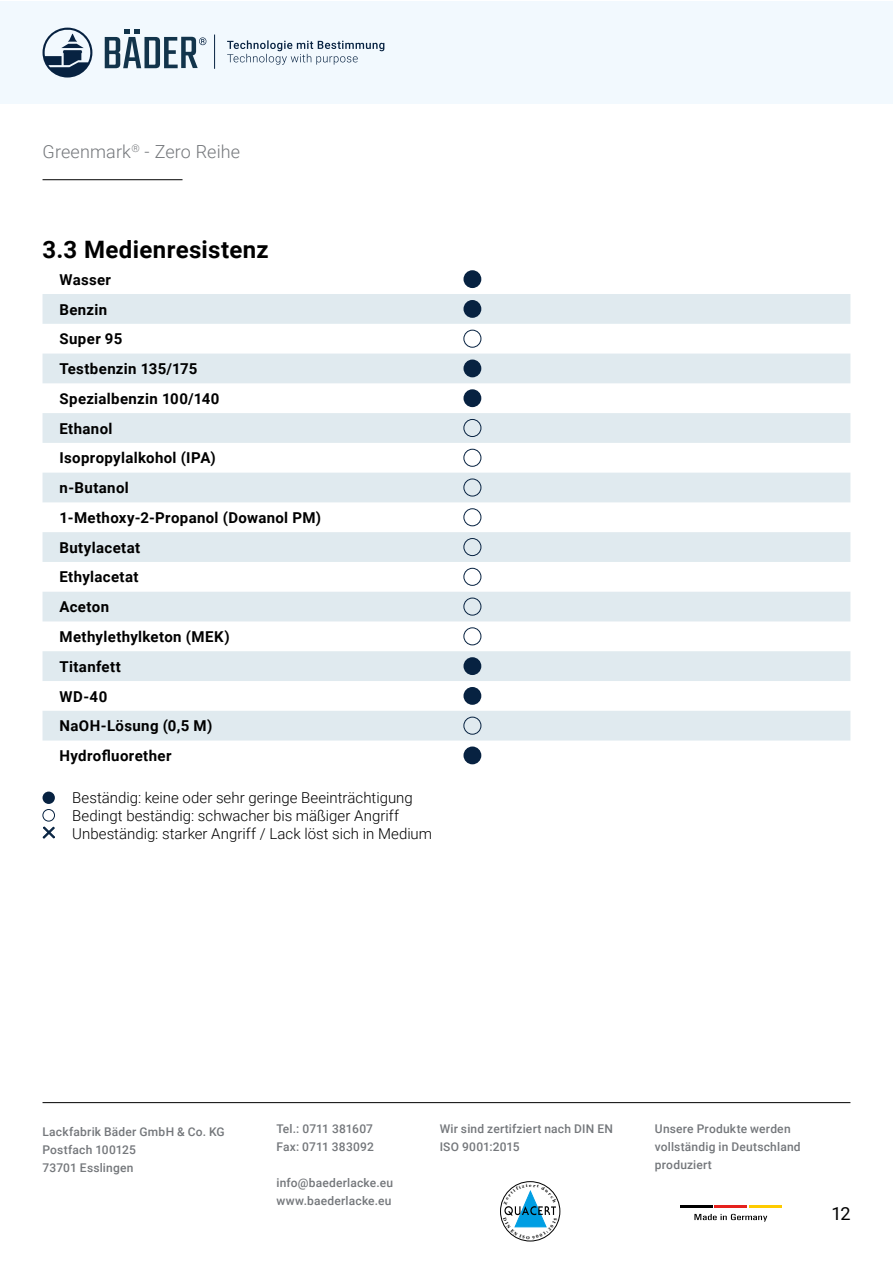
<style>
.page{position:relative;width:893px;height:1263px;background:#fff}
.page>*{position:absolute;margin:0;border:0;box-sizing:border-box;transform-origin:0 0}
.Überschrift{font:700 24px "Roboto";letter-spacing:.015em;color:#000}
.Unterüberschrift{font:300 18px "Roboto";letter-spacing:.01em;color:#74777b}
.t1{font:18px "Roboto";color:#000}
.Fließtext{font:700 15px "Roboto";letter-spacing:.025em;color:#000}
.Fließtext-2{font:300 15px "Roboto";color:#000}
.t2{font:500 12px/18px "Roboto";letter-spacing:.015em;color:#74777b}
</style>
<div class="page">
<svg style="left:694px;top:1214px;width:73px;height:8px"></svg>
<hr style="left:680px;top:1205px;width:32px;height:3px;background:#000">
<hr style="left:715px;top:1205px;width:32px;height:3px;background:#e5211d">
<hr style="left:749px;top:1205px;width:33px;height:3px;background:#fecb00">
<div style="left:500px;top:1181px;width:60px;height:60px;border:1px solid #000;border-radius:50%"></div>
<hr style="left:43px;top:1102px;width:807px;height:1px;background:#000">
<div style="left:0;top:1px;width:893px;height:103px;background:#f2f9fe"></div>
<svg style="left:227px;top:40px;width:157px;height:25px"></svg>
<svg style="left:105px;top:30px;width:101px;height:38px"></svg>
<svg style="left:43px;top:28px;width:49px;height:50px"></svg>
<hr style="left:214px;top:35px;width:1px;height:34px;background:#072241">
<svg style="left:43px;top:294px;width:807px;height:446px;fill:#e0eaef"></svg>
<div style="left:463px;top:270px;width:18px;height:18px;background:#072241;border-radius:50%"></div>
<div style="left:463px;top:300px;width:18px;height:18px;background:#072241;border-radius:50%"></div>
<div style="left:463px;top:330px;width:18px;height:18px;border:1px solid #072241;border-radius:50%"></div>
<div style="left:463px;top:359px;width:18px;height:18px;background:#072241;border-radius:50%"></div>
<div style="left:463px;top:389px;width:18px;height:18px;background:#072241;border-radius:50%"></div>
<div style="left:463px;top:419px;width:18px;height:18px;border:1px solid #072241;border-radius:50%"></div>
<div style="left:463px;top:449px;width:18px;height:18px;border:1px solid #072241;border-radius:50%"></div>
<div style="left:463px;top:479px;width:18px;height:17px;border:1px solid #072241;border-radius:50%"></div>
<div style="left:463px;top:508px;width:18px;height:18px;border:1px solid #072241;border-radius:50%"></div>
<div style="left:463px;top:538px;width:18px;height:18px;border:1px solid #072241;border-radius:50%"></div>
<div style="left:463px;top:568px;width:18px;height:18px;border:1px solid #072241;border-radius:50%"></div>
<div style="left:463px;top:598px;width:18px;height:17px;border:1px solid #072241;border-radius:50%"></div>
<div style="left:463px;top:627px;width:18px;height:18px;border:1px solid #072241;border-radius:50%"></div>
<div style="left:463px;top:657px;width:18px;height:18px;background:#072241;border-radius:50%"></div>
<div style="left:463px;top:687px;width:18px;height:18px;background:#072241;border-radius:50%"></div>
<div style="left:463px;top:717px;width:18px;height:17px;border:1px solid #072241;border-radius:50%"></div>
<div style="left:463px;top:746px;width:18px;height:18px;background:#072241;border-radius:50%"></div>
<div style="left:43px;top:791px;width:12px;height:13px;background:#072241;border-radius:50%"></div>
<div style="left:43px;top:809px;width:12px;height:12px;border:1px solid #072241;border-radius:50%"></div>
<svg style="left:42px;top:826px;width:13px;height:13px"></svg>
<hr style="left:43px;top:179px;width:140px;height:1px;background:#000">
<svg style="left:503px;top:1183px;width:54px;height:56px"></svg>
<p class="Unterüberschrift" style="left:43px;top:139px;width:199px">Greenmark<sup>®</sup> - Zero Reihe</p>
<p class="Überschrift" style="left:43px;top:233px;width:228px">3.3 Medienresistenz</p>
<p class="Fließtext" style="left:60px;top:269px;width:53px">Wasser</p>
<p class="Fließtext" style="left:60px;top:299px;width:49px">Benzin</p>
<p class="Fließtext" style="left:60px;top:328px;width:64px">Super 95</p>
<p class="Fließtext" style="left:60px;top:358px;width:139px">Testbenzin 135/175</p>
<p class="Fließtext" style="left:60px;top:388px;width:161px">Spezialbenzin 100/140</p>
<p class="Fließtext" style="left:60px;top:418px;width:54px">Ethanol</p>
<p class="Fließtext" style="left:60px;top:447px;width:158px">Isopropylalkohol (IPA)</p>
<p class="Fließtext" style="left:60px;top:477px;width:71px">n‑Butanol</p>
<p class="Fließtext" style="left:60px;top:507px;width:263px">1-Methoxy-2-Propanol (Dowanol PM)</p>
<p class="Fließtext" style="left:60px;top:537px;width:82px">Butylacetat</p>
<p class="Fließtext" style="left:60px;top:567px;width:81px">Ethylacetat</p>
<p class="Fließtext" style="left:60px;top:596px;width:51px">Aceton</p>
<p class="Fließtext" style="left:60px;top:626px;width:172px">Methylethylketon (MEK)</p>
<p class="Fließtext" style="left:60px;top:656px;width:63px">Titanfett</p>
<p class="Fließtext" style="left:60px;top:686px;width:49px">WD-40</p>
<p class="Fließtext" style="left:60px;top:715px;width:154px">NaOH-Lösung (0,5 M)</p>
<p class="Fließtext" style="left:60px;top:745px;width:113px">Hydrofluorether</p>
<p class="Fließtext-2" style="left:72px;top:787px;width:342px">Beständig: keine oder sehr geringe Beeinträchtigung</p>
<p class="Fließtext-2" style="left:72px;top:805px;width:328px">Bedingt beständig: schwacher bis mäßiger Angriff</p>
<p class="Fließtext-2" style="left:72px;top:823px;width:361px">Unbeständig: starker Angriff / Lack löst sich in Medium</p>
<p class="t2" style="left:43px;top:1122px;width:184px">Lackfabrik Bäder GmbH &amp; Co. KG<br>Postfach 100125<br>73701 Esslingen</p>
<p class="t2" style="left:440px;top:1119px;width:175px">Wir sind zertifziert nach DIN EN<br>ISO 9001:2015</p>
<p class="t2" style="left:655px;top:1119px;width:147px">Unsere Produkte werden vollständig in Deutschland produziert</p>
<p class="t2" style="left:276px;top:1119px;width:99px">Tel.: 0711 381607<br>Fax: 0711 383092</p>
<p class="t2" style="left:276px;top:1173px;width:118px">info@baederlacke.eu www.baederlacke.eu</p>
<p class="t1" style="left:831px;top:1201px;width:21px">12</p>
</div>
